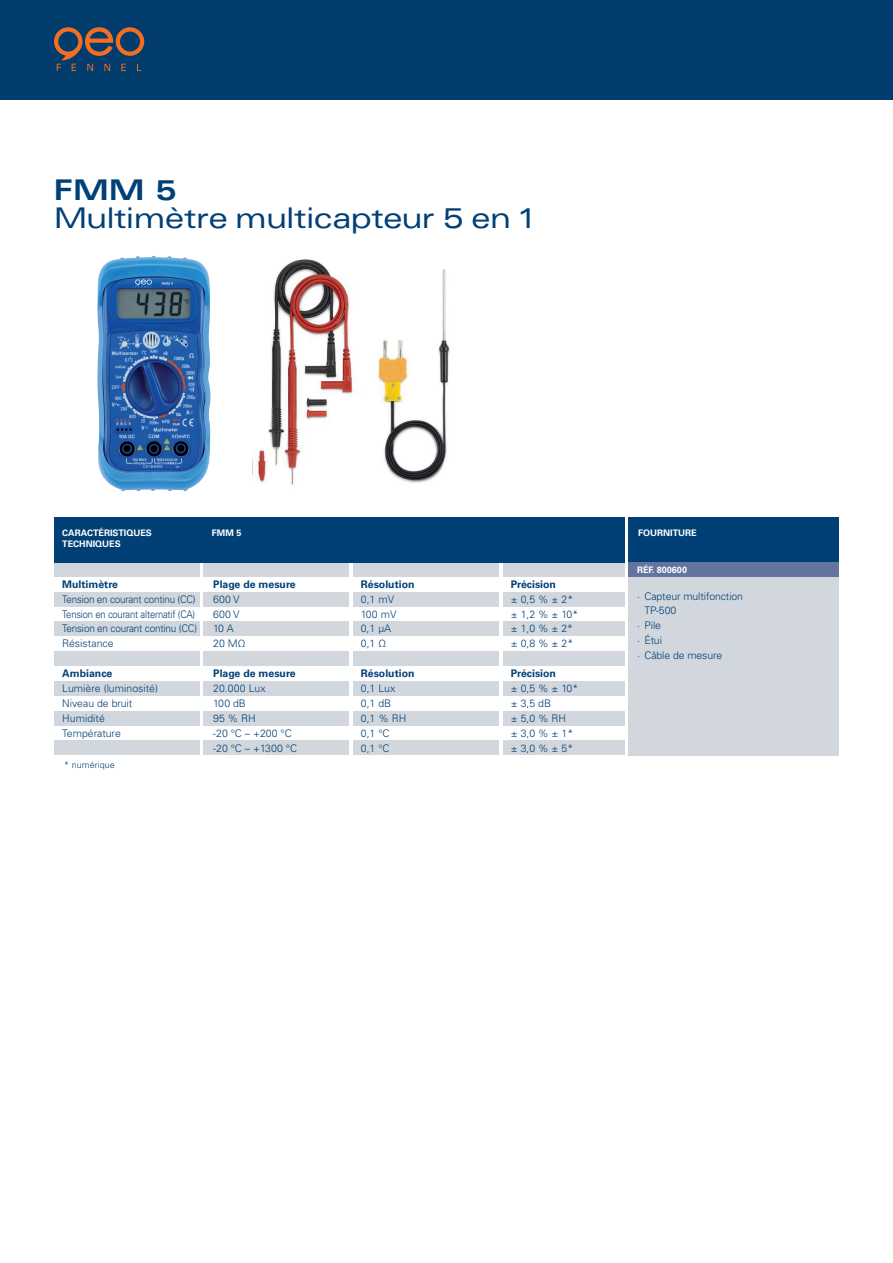
<style>
.page{position:relative;width:893px;height:1263px;background:#fff}
.page>*{position:absolute;margin:0;border:0;box-sizing:border-box;transform-origin:0 0}
.PRODUKT_2_Titel{font:expanded 28.5px "Univers LT Std";letter-spacing:-.03em;color:#014077}
.PRODUKT_2_Titel-2{font:700 expanded 28.5px "Univers LT Std";color:#014077}
.Text_in_Kästen{font:300 10.5px "Univers LT Std";color:#014077}
.Text_in_Kästen-2{font:700 10.5px "Univers LT Std";color:#014077}
.Text_in_seitlichen_K{font:300 10.5px/14.9px "Univers LT Std";letter-spacing:-.01em;color:#014077}
.Text_in_Kästen-3{font:300 10.5px "Univers LT Std";letter-spacing:-.02em;color:#014077;scale:.9 1}
.Text_in_Kästen-4{font:300 10.5px "Univers LT Std";letter-spacing:-.02em;color:#014077;scale:.94 1}
.Text_in_Kästen-5{font:300 10.5px "Univers LT Std";letter-spacing:-.02em;color:#014077;scale:.95 1}
.KASTEN_Head_blau{font:700 9px/11.2px "Univers LT Std";color:#fff}
.Text_in_Kästen-6{font:300 9px "Univers LT Std";color:#014077}
</style>
<div class="page">
<div style="left:0;top:0;width:893px;height:100px;background:#013c6c"></div>
<svg style="left:54px;top:27px;width:90px;height:44px"></svg>
<img style="left:97px;top:256px;width:114px;height:235px">
<img style="left:256px;top:259px;width:194px;height:226px">
<div style="left:629px;top:577px;width:210px;height:178px;background:#d1d7dc"></div>
<div style="left:54px;top:651px;width:145px;height:15px;background:#d1d7dc"></div>
<div style="left:54px;top:621px;width:145px;height:15px;background:#d1d7dc"></div>
<div style="left:54px;top:681px;width:145px;height:15px;background:#d1d7dc"></div>
<div style="left:54px;top:740px;width:145px;height:15px;background:#d1d7dc"></div>
<div style="left:54px;top:711px;width:145px;height:15px;background:#d1d7dc"></div>
<div style="left:54px;top:592px;width:145px;height:15px;background:#d1d7dc"></div>
<div style="left:203px;top:651px;width:146px;height:15px;background:#d1d7dc"></div>
<div style="left:203px;top:621px;width:146px;height:15px;background:#d1d7dc"></div>
<div style="left:203px;top:681px;width:146px;height:15px;background:#d1d7dc"></div>
<div style="left:203px;top:740px;width:146px;height:15px;background:#d1d7dc"></div>
<div style="left:203px;top:711px;width:146px;height:15px;background:#d1d7dc"></div>
<div style="left:203px;top:592px;width:146px;height:15px;background:#d1d7dc"></div>
<div style="left:353px;top:651px;width:146px;height:15px;background:#d1d7dc"></div>
<div style="left:353px;top:621px;width:146px;height:15px;background:#d1d7dc"></div>
<div style="left:353px;top:681px;width:146px;height:15px;background:#d1d7dc"></div>
<div style="left:353px;top:740px;width:146px;height:15px;background:#d1d7dc"></div>
<div style="left:353px;top:711px;width:146px;height:15px;background:#d1d7dc"></div>
<div style="left:353px;top:592px;width:146px;height:15px;background:#d1d7dc"></div>
<div style="left:503px;top:651px;width:122px;height:15px;background:#d1d7dc"></div>
<div style="left:503px;top:621px;width:122px;height:15px;background:#d1d7dc"></div>
<div style="left:503px;top:681px;width:122px;height:15px;background:#d1d7dc"></div>
<div style="left:503px;top:740px;width:122px;height:15px;background:#d1d7dc"></div>
<div style="left:503px;top:711px;width:122px;height:15px;background:#d1d7dc"></div>
<div style="left:503px;top:592px;width:122px;height:15px;background:#d1d7dc"></div>
<div style="left:629px;top:517px;width:210px;height:45px;background:#014077"></div>
<div style="left:54px;top:562px;width:145px;height:15px;background:#d1d7dc"></div>
<div style="left:203px;top:562px;width:146px;height:15px;background:#d1d7dc"></div>
<div style="left:353px;top:562px;width:146px;height:15px;background:#d1d7dc"></div>
<div style="left:503px;top:562px;width:122px;height:15px;background:#d1d7dc"></div>
<div style="left:629px;top:562px;width:210px;height:15px;background:#63749e"></div>
<div style="left:54px;top:517px;width:571px;height:45px;background:#014077"></div>
<p class="PRODUKT_2_Titel-2" style="left:54px;top:173px;width:124px">FMM 5</p>
<p class="PRODUKT_2_Titel" style="left:54px;top:201px;width:485px">Multimètre multicapteur 5 en 1</p>
<p class="KASTEN_Head_blau" style="left:62px;top:527px;width:91px">CARACTÉRISTIQUES<br>TECHNIQUES</p>
<p class="KASTEN_Head_blau" style="left:212px;top:527px;width:31px">FMM 5</p>
<p class="Text_in_Kästen-2" style="left:62px;top:578px;width:57px">Multimètre</p>
<p class="Text_in_Kästen-2" style="left:213px;top:578px;width:84px">Plage de mesure</p>
<p class="Text_in_Kästen-2" style="left:361px;top:578px;width:55px">Résolution</p>
<p class="Text_in_Kästen-2" style="left:511px;top:578px;width:47px">Précision</p>
<p class="Text_in_Kästen-4" style="left:62px;top:593px;width:144px">Tension en courant continu (CC)</p>
<p class="Text_in_Kästen" style="left:213px;top:593px;width:28px">600 V</p>
<p class="Text_in_Kästen" style="left:361px;top:593px;width:35px">0,1 mV</p>
<p class="Text_in_Kästen" style="left:511px;top:593px;width:64px">± 0,5 % ± 2*</p>
<p class="Text_in_Kästen-3" style="left:62px;top:607px;width:149px">Tension en courant alternatif (CA)</p>
<p class="Text_in_Kästen" style="left:213px;top:607px;width:28px">600 V</p>
<p class="Text_in_Kästen" style="left:361px;top:607px;width:37px">100 mV</p>
<p class="Text_in_Kästen" style="left:511px;top:607px;width:69px">± 1,2 % ± 10*</p>
<p class="Text_in_Kästen-5" style="left:62px;top:622px;width:143px">Tension en courant continu (CC)</p>
<p class="Text_in_Kästen" style="left:213px;top:622px;width:22px">10 A</p>
<p class="Text_in_Kästen" style="left:361px;top:622px;width:32px">0,1 μA</p>
<p class="Text_in_Kästen" style="left:511px;top:622px;width:64px">± 1,0 % ± 2*</p>
<p class="Text_in_Kästen" style="left:62px;top:637px;width:53px">Résistance</p>
<p class="Text_in_Kästen" style="left:213px;top:637px;width:34px">20 MΩ</p>
<p class="Text_in_Kästen" style="left:361px;top:637px;width:27px">0,1 Ω</p>
<p class="Text_in_Kästen" style="left:511px;top:637px;width:64px">± 0,8 % ± 2*</p>
<p class="Text_in_Kästen-2" style="left:62px;top:667px;width:52px">Ambiance</p>
<p class="Text_in_Kästen-2" style="left:213px;top:667px;width:84px">Plage de mesure</p>
<p class="Text_in_Kästen-2" style="left:361px;top:667px;width:55px">Résolution</p>
<p class="Text_in_Kästen-2" style="left:511px;top:667px;width:47px">Précision</p>
<p class="Text_in_Kästen" style="left:62px;top:682px;width:97px">Lumière (luminosité)</p>
<p class="Text_in_Kästen" style="left:213px;top:682px;width:54px">20.000 Lux</p>
<p class="Text_in_Kästen" style="left:361px;top:682px;width:36px">0,1 Lux</p>
<p class="Text_in_Kästen" style="left:511px;top:682px;width:69px">± 0,5 % ± 10*</p>
<p class="Text_in_Kästen" style="left:62px;top:697px;width:72px">Niveau de bruit</p>
<p class="Text_in_Kästen" style="left:213px;top:697px;width:34px">100 dB</p>
<p class="Text_in_Kästen" style="left:361px;top:697px;width:32px">0,1 dB</p>
<p class="Text_in_Kästen" style="left:511px;top:697px;width:42px">± 3,5 dB</p>
<p class="Text_in_Kästen" style="left:62px;top:712px;width:44px">Humidité</p>
<p class="Text_in_Kästen" style="left:213px;top:712px;width:44px">95 % RH</p>
<p class="Text_in_Kästen" style="left:361px;top:712px;width:47px">0,1 % RH</p>
<p class="Text_in_Kästen" style="left:511px;top:712px;width:57px">± 5,0 % RH</p>
<p class="Text_in_Kästen" style="left:62px;top:726px;width:60px">Température</p>
<p class="Text_in_Kästen" style="left:213px;top:726px;width:80px">-20 °C – +200 °C</p>
<p class="Text_in_Kästen" style="left:361px;top:726px;width:30px">0,1 °C</p>
<p class="Text_in_Kästen" style="left:511px;top:726px;width:64px">± 3,0 % ± 1*</p>
<p class="Text_in_Kästen" style="left:213px;top:741px;width:85px">-20 °C – +1300 °C</p>
<p class="Text_in_Kästen" style="left:361px;top:741px;width:30px">0,1 °C</p>
<p class="Text_in_Kästen" style="left:511px;top:741px;width:64px">± 3,0 % ± 5*</p>
<p class="Text_in_Kästen-6" style="left:64px;top:759px;width:52px">* numérique</p>
<p class="KASTEN_Head_blau" style="left:638px;top:527px;width:60px">FOURNITURE</p>
<p class="KASTEN_Head_blau" style="left:637px;top:564px;width:52px">RÉF. 800600</p>
<p class="Text_in_seitlichen_K" style="left:644px;top:588px;width:100px;text-indent:-8px">· Capteur multifonction<br>TP-500</p>
<p class="Text_in_seitlichen_K" style="left:637px;top:618px;width:26px">· Pile</p>
<p class="Text_in_seitlichen_K" style="left:637px;top:633px;width:27px">· Étui</p>
<p class="Text_in_seitlichen_K" style="left:637px;top:648px;width:87px">· Câble de mesure</p>
</div>
